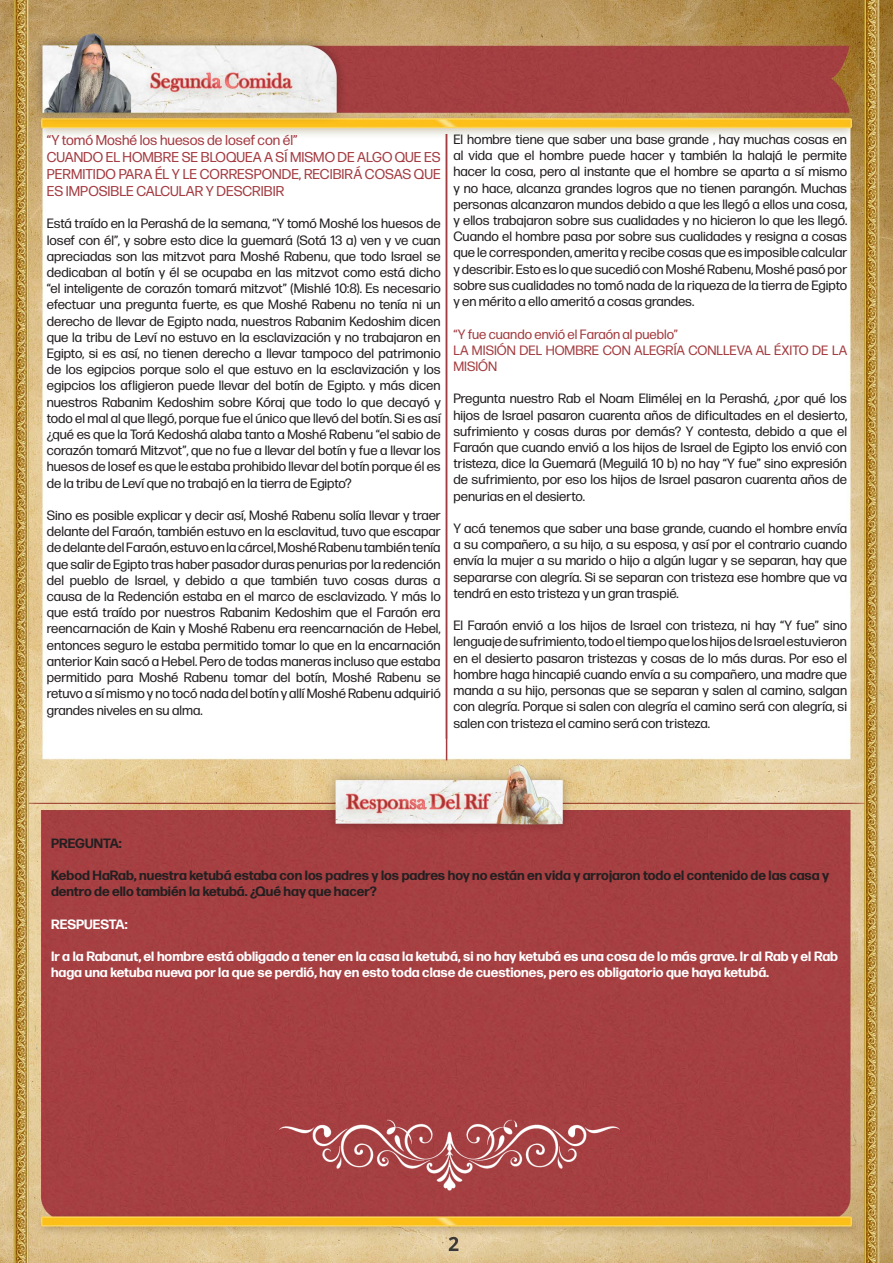
<style>
.page{position:relative;width:893px;height:1263px;background:#fff}
.page>*{position:absolute;margin:0;border:0;box-sizing:border-box;transform-origin:0 0}
.t1{font:14.25px/17.1px "Forma DJR Text";color:#a43c42;text-align:justify}
.t2{font:13.5px/16.2px "Forma DJR Text";color:#231f20;text-align:justify}
.t3{font:700 13.5px/16.2px "Forma DJR Text";color:#fff}
.t4{font:700 13.5px/16.2px "Forma DJR Text";color:#231f20}
.t5{font:13.5px/16.2px "Forma DJR Text";color:#a33c40}
</style>
<div class="page">
<img style="left:0;top:0;width:893px;height:1263px">
<hr style="left:446px;top:134px;width:1px;height:626px;background:#a33c3f">
<img style="left:275px;top:1101px;width:345px;height:90px">
<p class="t1" style="left:47px;top:131px;width:252px">Y“ tomó Moshé los huesos de Iosef con él“</p>
<p class="t1" style="left:47px;top:148px;width:395px">CUANDO EL HOMBRE SE BLOQUEA A SÍ MISMO DE ALGO QUE ES PERMITIDO PARA ÉL Y LE CORRESPONDE, RECIBIRÁ COSAS QUE ES IMPOSIBLE CALCULAR Y DESCRIBIR</p>
<p class="t2" style="left:47px;top:215px;width:395px">Está traído en la Perashá de la semana Y“, tomó Moshé los huesos de Iosef con él y,” sobre esto dice la guemará (Sotá 13 a) ven y ve cuan apreciadas son las mitzvot para Moshé Rabenu, que todo Israel se dedicaban al botín y él se ocupaba en las mitzvot como está dicho “el inteligente de corazón tomará mitzvot” (Mishlé 10:8 .) Es necesario efectuar una pregunta fuerte, es que Moshé Rabenu no tenía ni un derecho de llevar de Egipto nada, nuestros Rabanim Kedoshim dicen que la tribu de Leví no estuvo en la esclavización y no trabajaron en Egipto, si es así, no tienen derecho a llevar tampoco del patrimonio de los egipcios porque solo el que estuvo en la esclavización y los egipcios los afligieron puede llevar del botín de Egipto y. más dicen nuestros Rabanim Kedoshim sobre Kóraj que todo lo que decayó y todo el mal al que llegó, porque fue el único que llevó del botín. Si es así ¿qué es que la Torá Kedoshá alaba tanto a Moshé Rabenu “el sabio de corazón tomará Mitzvot ,” que no fue a llevar del botín y fue a llevar los huesos de Iosef es que leestaba prohibido llevardel botín porqueél es de la tribu de Leví que no trabajó en la tierra de Egipto?</p>
<p class="t2" style="left:47px;top:507px;width:396px">Sino es posible explicar y decir así, Moshé Rabenu solía llevar y traer delante del Faraón, también estuvo en la esclavitud, tuvo que escapar dedelantedelFaraón,estuvoenlacárcel,MoshéRabenutambiéntenía quesalirdeEgiptotras haberpasadorduras penurias porla redención del pueblo de Israel y, debido a que también tuvo cosas duras a causa de la Redención estaba en el marco de esclavizado Y. más lo que está traído por nuestros Rabanim Kedoshim que el Faraón era reencarnación de Kain y Moshé Rabenu era reencarnación de Hebel, entonces seguro le estaba permitido tomar lo que en la encarnación anterior Kain sacó a Hebel. Pero de todas maneras incluso que estaba permitido para Moshé Rabenu tomar del botín, Moshé Rabenu se retuvoa sí mismoynotocónadadel botínyallí MoshéRabenuadquirió grandes niveles en su alma.</p>
<p class="t2" style="left:453px;top:131px;width:395px">El hombre tiene que saber una base grande , hay muchas cosas en al vida que el hombre puede hacer y también la halajá le permite hacer la cosa, pero al instante que el hombre se aparta a sí mismo y no hace, alcanza grandes logros que no tienen parangón. Muchas personas alcanzaron mundos debido a que les llegó a ellos una cosa, y ellos trabajaron sobre sus cualidades y no hicieron lo que les llegó.<br>Cuando el hombre pasa por sobre sus cualidades y resigna a cosas quelecorresponden,ameritayrecibecosasquees imposiblecalcular ydescribir.Estoes loquesucediócon MoshéRabenu,Moshépasópor sobre sus cualidades no tomó nada de la riqueza de la tierra de Egipto y en mérito a ello ameritó a cosas grandes.</p>
<p class="t5" style="left:453px;top:325px;width:226px">Y“ fue cuando envió el Faraón al pueblo“</p>
<p class="t5" style="left:453px;top:341px;width:395px">LA MISIÓN DEL HOMBRE CON ALEGRÍA CONLLEVA AL ÉXITO DE LA<br>MISIÓN</p>
<p class="t2" style="left:453px;top:390px;width:395px">Pregunta nuestro Rab el Noam Elimélej en la Perashá ¿, por qué los hijos de Israel pasaron cuarenta años de dificultades en el desierto, sufrimiento y cosas duras por demás? Y contesta, debido a que el Faraón que cuando envió a los hijos de Israel de Egipto los envió con tristeza, dice la Guemará (Meguilá 10 b) no hay Y“ fue” sino expresión de sufrimiento, por eso los hijos de Israel pasaron cuarenta años de penurias en el desierto.</p>
<p class="t2" style="left:453px;top:520px;width:395px">Y acá tenemos que saber una base grande, cuando el hombre envía a su compañero a, su hijo a, su esposa y, así por el contrario cuando envía la mujer a su marido o hijo a algún lugar y se separan, hay que separarse con alegría. Si se separan con tristeza ese hombre que va tendrá en esto tristeza y un gran traspié.</p>
<p class="t2" style="left:453px;top:617px;width:395px">El Faraón envió a los hijos de Israel con tristeza, ni hay “Y fue” sino lenguajedesufrimiento,todoeltiempoqueloshijosdeIsraelestuvieron en el desierto pasaron tristezas y cosas de lo más duras. Por eso el hombre haga hincapié cuando envía a su compañero, una madre que manda a su hijo, personas que se separan y salen al camino, salgan con alegría. Porque si salen con alegría el camino será con alegría, si salen con tristeza el camino será con tristeza.</p>
<p class="t4" style="left:51px;top:835px;width:72px">PREGUNTA:</p>
<p class="t4" style="left:51px;top:867px;width:780px">Kebod HaRab, nuestra ketubá estaba con los padres y los padres hoy no están en vida y arrojaron todo el contenido de las casa y dentro de ello también la ketubá ¿. Qué hay que hacer?</p>
<p class="t3" style="left:51px;top:916px;width:78px">RESPUESTA:</p>
<p class="t3" style="left:51px;top:948px;width:789px">Ir laa Rabanut, el hombre está obligado a tener en la casa la ketubá, si no hay ketubá es una cosa de lo más grave Ir. al Rab y el Rab haga una ketuba nueva por la que se perdió, hay en esto toda clase de cuestiones, pero es obligatorio que haya ketubá.</p>
</div>
